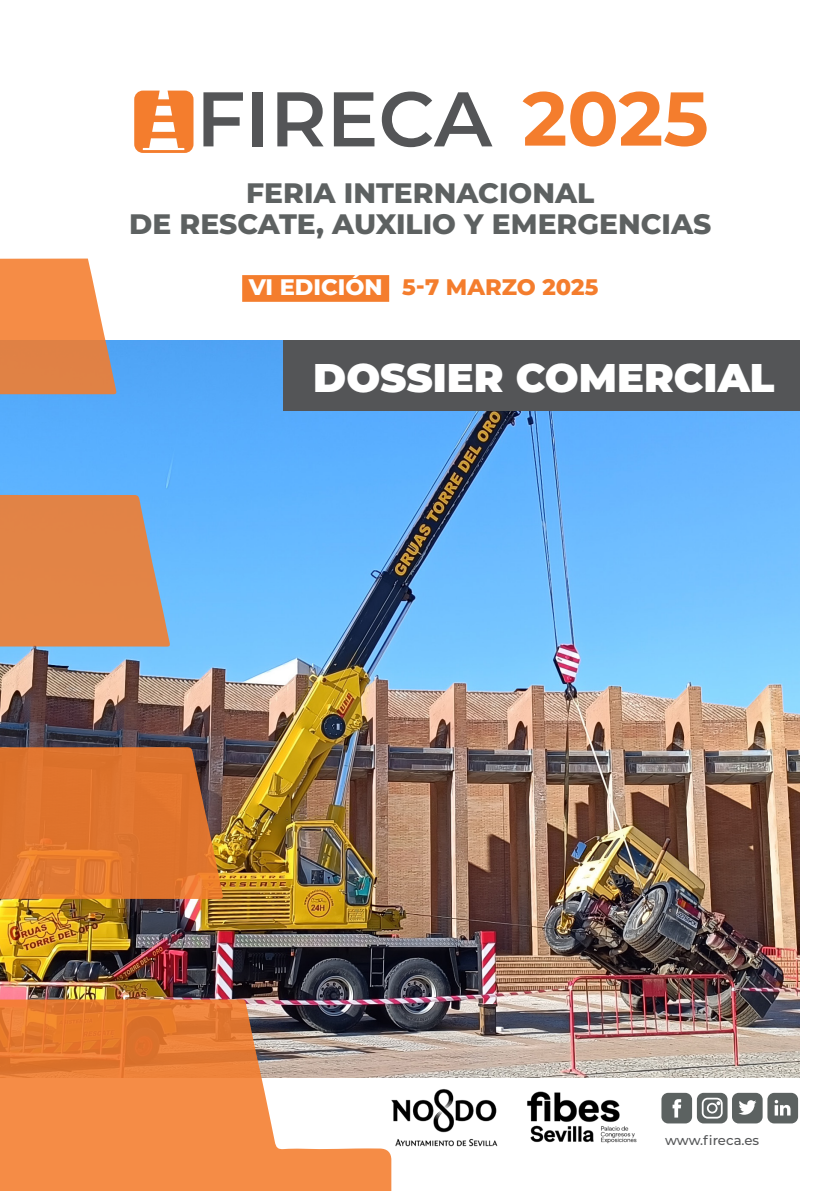
<style>
.page{position:relative;width:840px;height:1191px;background:#fff}
.page>*{position:absolute;margin:0;border:0;box-sizing:border-box;transform-origin:0 0}
.titulos{font:700 76px "Montserrat";color:#f47d2d}
.titulos-2{font:900 40px "Montserrat";color:#fff}
.titulos-3{font:800 28.2px "Montserrat";color:#5d6161}
.titulos-4{font:800 22.4px "Montserrat";color:#f47d2d}
.t1{font:500 13.2px "Montserrat";letter-spacing:-.005em;color:#545557}
.s1{color:#fff}
</style>
<div class="page">
<img style="left:0;top:340px;width:799px;height:737px">
<svg style="left:203px;top:92px;width:40px;height:54px"></svg>
<div style="left:252px;top:92px;width:10px;height:54px;background:#545557"></div>
<svg style="left:277px;top:92px;width:46px;height:54px"></svg>
<svg style="left:334px;top:92px;width:40px;height:54px"></svg>
<svg style="left:381px;top:92px;width:111px;height:55px"></svg>
<svg style="left:134px;top:91px;width:59px;height:62px"></svg>
<div style="left:242px;top:275px;width:147px;height:27px;background:#f47d2d"></div>
<svg style="left:0;top:747px;width:223px;height:152px"></svg>
<svg style="left:0;top:258px;width:117px;height:136px"></svg>
<svg style="left:0;top:999px;width:391px;height:192px;fill:#f58c46"></svg>
<svg style="left:0;top:495px;width:170px;height:151px"></svg>
<div style="left:767px;top:1092px;width:30px;height:31px;background:#5c6261;border-radius:7px"></div>
<div style="left:661px;top:1092px;width:30px;height:31px;background:#5c6261;border-radius:7px"></div>
<svg style="left:672px;top:1099px;width:8px;height:18px"></svg>
<div style="left:696px;top:1092px;width:31px;height:31px;background:#5c6261;border-radius:7px"></div>
<svg style="left:701px;top:1097px;width:21px;height:21px"></svg>
<div style="left:731px;top:1092px;width:31px;height:31px;background:#5c6261;border-radius:7px"></div>
<svg style="left:739px;top:1100px;width:17px;height:14px"></svg>
<svg style="left:774px;top:1099px;width:16px;height:16px"></svg>
<div style="left:283px;top:340px;width:516px;height:71px;background:#545557"></div>
<img style="left:375px;top:1071px;width:276px;height:93px">
<p class="titulos" style="left:522px;top:64px;width:187px">2025</p>
<p class="titulos-3" style="left:246px;top:173px;width:349px">FERIA INTERNACIONAL</p>
<p class="titulos-3" style="left:129px;top:204px;width:583px">DE RESCATE, AUXILIO Y EMERGENCIAS</p>
<p class="titulos-4" style="left:248px;top:271px;width:351px"><span class="s1">VI EDICIÓN</span> 5-7 MARZO 2025</p>
<p class="titulos-2" style="left:313px;top:347px;width:462px">DOSSIER COMERCIAL</p>
<p class="t1" style="left:664px;top:1131px;width:95px">www.fireca.es</p>
</div>
